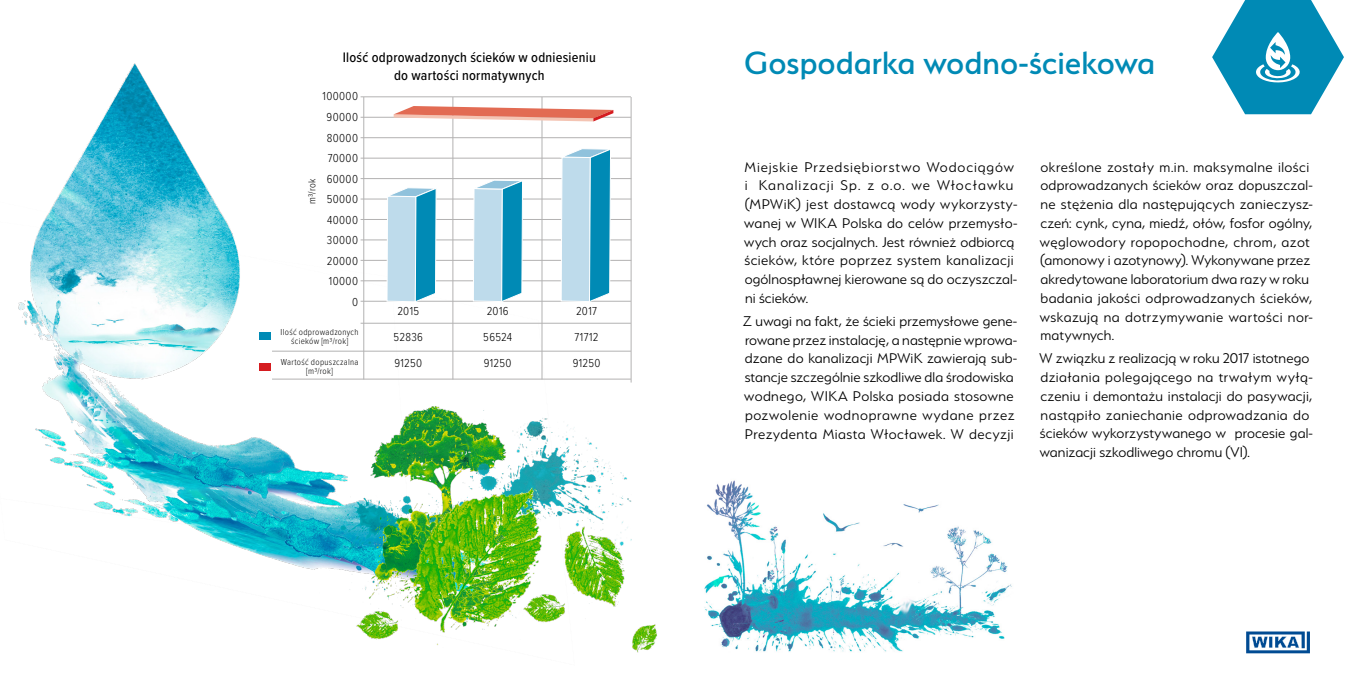
<style>
.page{position:relative;width:1361px;height:681px;background:#fff}
.page>*{position:absolute;margin:0;border:0;box-sizing:border-box;transform-origin:0 0}
.t1{font:500 36px "Serenity";color:#008ab5}
.t2{font:300 15.75px/18.8px "Serenity";letter-spacing:.015em;color:#000}
.t3{font:500 14.25px/17.2px "Proxima Nova Cond";letter-spacing:.015em;color:#000;text-align:center}
.t4{font:300 12px/20.5px "Proxima Nova Cond";letter-spacing:.03em;color:#000}
.t5{font:300 10.5px "Proxima Nova Cond";color:#000}
.t6{font:300 9px/9px "Proxima Nova Cond";letter-spacing:.035em;color:#000;text-align:center}
</style>
<div class="page">
<img style="left:18px;top:63px;width:639px;height:590px">
<img style="left:704px;top:480px;width:308px;height:172px">
<hr style="left:360px;top:158px;width:271px;height:1px;background:#b3b2b2">
<hr style="left:360px;top:178px;width:271px;height:1px;background:#b3b2b2">
<hr style="left:360px;top:199px;width:271px;height:1px;background:#b3b2b2">
<hr style="left:360px;top:219px;width:271px;height:1px;background:#b3b2b2">
<hr style="left:360px;top:239px;width:271px;height:1px;background:#b3b2b2">
<hr style="left:360px;top:260px;width:271px;height:1px;background:#b3b2b2">
<hr style="left:360px;top:280px;width:271px;height:1px;background:#b3b2b2">
<hr style="left:360px;top:301px;width:271px;height:1px;background:#b3b2b2">
<hr style="left:360px;top:323px;width:271px;height:1px;background:#b3b2b2">
<hr style="left:272px;top:351px;width:359px;height:1px;background:#b3b2b2">
<hr style="left:272px;top:378px;width:359px;height:1px;background:#b3b2b2">
<hr style="left:363px;top:97px;width:1px;height:282px;background:#b3b2b2">
<hr style="left:453px;top:97px;width:1px;height:282px;background:#b3b2b2">
<hr style="left:542px;top:97px;width:1px;height:282px;background:#b3b2b2">
<hr style="left:631px;top:97px;width:1px;height:285px;background:#b3b2b2">
<hr style="left:360px;top:137px;width:271px;height:1px;background:#b3b2b2">
<hr style="left:360px;top:117px;width:271px;height:1px;background:#b3b2b2">
<hr style="left:360px;top:96px;width:271px;height:1px;background:#b3b2b2">
<div style="left:259px;top:332px;width:11px;height:8px;background:#008ab5"></div>
<div style="left:259px;top:362px;width:11px;height:8px;background:#d51c20"></div>
<svg style="left:559px;top:148px;width:55px;height:154px;background:#8bc6dc"></svg>
<svg style="left:471px;top:179px;width:55px;height:123px"></svg>
<svg style="left:385px;top:187px;width:55px;height:116px"></svg>
<svg style="left:394px;top:106px;width:219px;height:15px"></svg>
<svg style="left:1246px;top:631px;width:64px;height:22px"></svg>
<svg style="left:1212px;top:0;width:132px;height:114px"></svg>
<p class="t3" style="left:343px;top:48px;width:255px">Ilość odprowadzonych ścieków w odniesieniu do wartości normatywnych</p>
<p class="t4" style="left:322px;top:85px;width:37px;text-align:right">100000<br>90000<br>80000<br>70000<br>60000<br>50000<br>40000<br>30000<br>20000<br>10000<br>0</p>
<p class="t5" style="left:304px;top:204px;width:26px;rotate:-90deg">m3/rok</p>
<p class="t6" style="left:281px;top:326px;width:80px">Ilość odprowadzonych ścieków [m3/rok]</p>
<p class="t6" style="left:281px;top:357px;width:79px">Wartość dopuszczalna [m3/rok]</p>
<p class="t4" style="left:394px;top:297px;width:31px;line-height:25.8px;text-align:center">2015<br>52836<br>91250</p>
<p class="t4" style="left:483px;top:297px;width:30px;line-height:25.8px">2016<br>56524<br>91250</p>
<p class="t4" style="left:573px;top:297px;width:29px;line-height:25.8px">2017<br>71712<br>91250</p>
<h1 class="t1" style="left:744px;top:43px;width:412px">Gospodarka wodno-ściekowa</h1>
<p class="t2" style="left:744px;top:157px;width:275px">Miejskie Przedsiębiorstwo Wodociągów i Kanalizacji Sp. z o.o. we Włocławku (MPWiK) jest dostawcą wody wykorzysty&shy;wanej w WIKA Polska do celów przemysło&shy;wych oraz socjalnych. Jest również odbiorcą ścieków, które poprzez system kanalizacji ogólnospławnej kierowane są do oczyszczal&shy;ni ścieków.</p>
<p class="t2" style="left:743px;top:311px;width:276px">Z uwagi na fakt, że ścieki przemysłowe gene&shy;rowane przez instalację, a następnie wprowa&shy;dzane do kanalizacji MPWiK zawierają sub&shy;stancje szczególnie szkodliwe dla środowiska wodnego, WIKA Polska posiada stosowne pozwolenie wodnoprawne wydane przez Prezydenta Miasta Włocławek. W decyzji</p>
<p class="t2" style="left:1040px;top:157px;width:275px">określone zostały m.in. maksymalne ilości odprowadzanych ścieków oraz dopuszczal&shy;ne stężenia dla następujących zanieczysz&shy;czeń: cynk, cyna, miedź, ołów, fosfor ogólny, węglowodory ropopochodne, chrom, azot (amonowy i azotynowy). Wykonywane przez akredytowane laboratorium dwa razy w roku badania jakości odprowadzanych ścieków, wskazują na dotrzymywanie wartości nor&shy;matywnych.</p>
<p class="t2" style="left:1039px;top:349px;width:275px">W związku z realizacją w roku 2017 istotnego działania polegającego na trwałym wyłą&shy;czeniu i demontażu instalacji do pasywacji, nastąpiło zaniechanie odprowadzania do ścieków wykorzystywanego w procesie gal&shy;wanizacji szkodliwego chromu (VI).</p>
</div>
